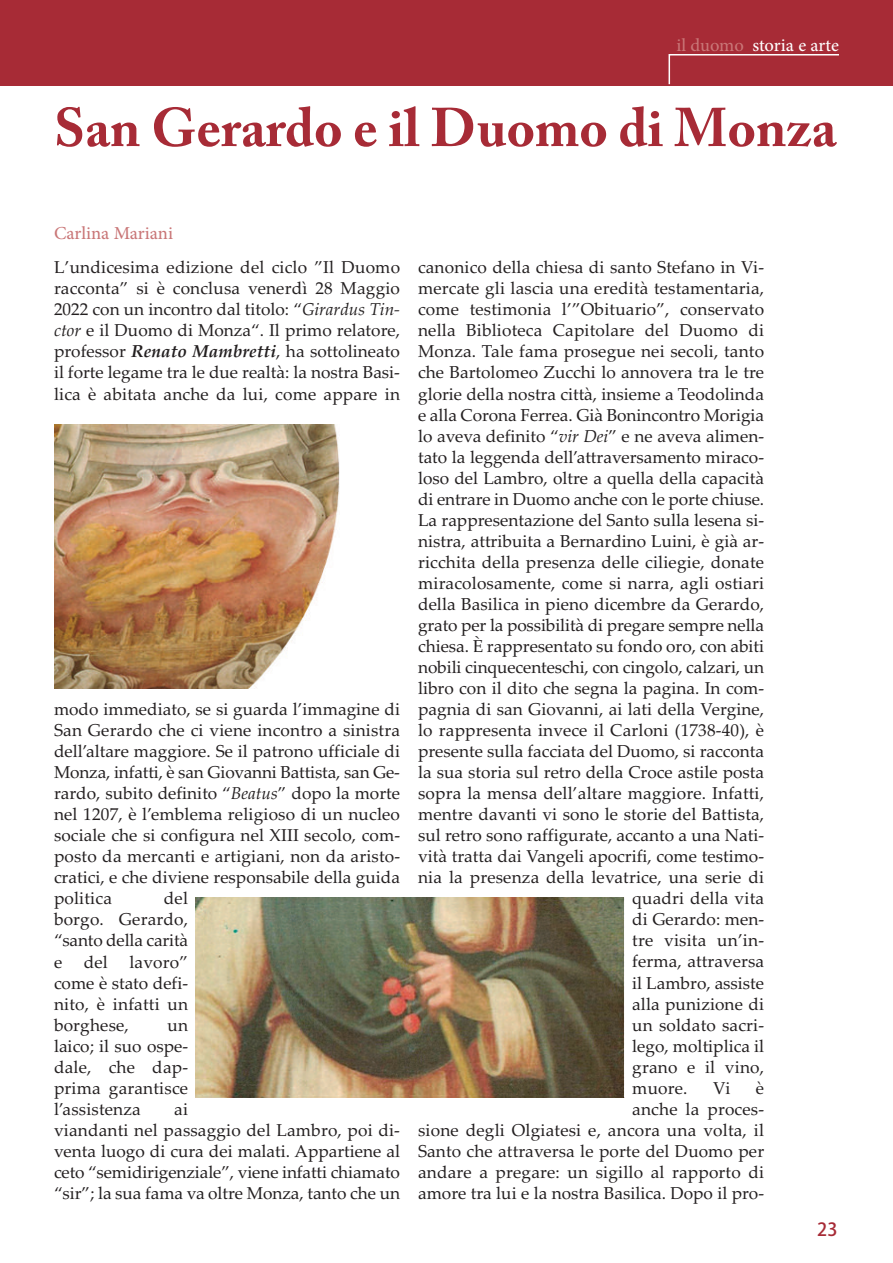
<style>
.page{position:relative;width:893px;height:1263px;background:#fff}
.page>*{position:absolute;margin:0;border:0;box-sizing:border-box;transform-origin:0 0}
.t1{font:700 54px "Adobe Caslon Pro";color:#a72b36}
.t2{font:18px "Adobe Hebrew";letter-spacing:-.005em;color:#fff}
.t3{font:18px "Adobe Hebrew";color:#c97677}
.t4{font:18px "Adobe Heiti Std";color:#a72b36}
.t5{font:17.25px/21px "Palatino Linotype";color:#231f20;text-align:justify}
.s1{color:#c97677}
.s2{font-style:italic}
.s3{font-weight:700;font-style:italic}
</style>
<div class="page">
<div style="left:0;top:0;width:893px;height:85px;background:#a72b36"></div>
<svg style="left:668px;top:54px;width:172px;height:32px"></svg>
<img style="left:54px;top:424px;width:285px;height:265px">
<img style="left:196px;top:897px;width:429px;height:201px">
<p class="t2" style="left:676px;top:39px;width:164px"><span class="s1">il duomo</span> storia e arte</p>
<h1 class="t1" style="left:54px;top:106px;width:784px">San Gerardo e il Duomo di Monza</h1>
<p class="t3" style="left:54px;top:227px;width:121px">Carlina Mariani</p>
<p class="t5" style="left:54px;top:257px;width:348px">L’undicesima edizione del ciclo ”Il Duomo racconta” si è conclusa venerdì 28 Maggio 2022 con un incontro dal titolo: “<span class="s2">Girardus Tin&shy;ctor</span> e il Duomo di Monza“. Il primo relatore, professor <span class="s3">Renato Mambretti</span>, ha sottolineato il forte legame tra le due realtà: la nostra Basi&shy;lica è abitata anche da lui, come appare in</p>
<p class="t5" style="left:54px;top:699px;width:348px">modo immediato, se si guarda l’immagine di San Gerardo che ci viene incontro a sinistra dell’altare maggiore. Se il patrono ufficiale di Monza, infatti, è san Giovanni Battista, san Ge&shy;rardo, subito definito “<span class="s2">Beatus</span>” dopo la morte nel 1207, è l’emblema religioso di un nucleo sociale che si configura nel XIII secolo, com&shy;posto da mercanti e artigiani, non da aristo&shy;cratici, e che diviene responsabile della guida politica</p>
<p class="t5" style="left:54px;top:888px;width:136px;text-indent:110px">del borgo. Gerardo, “santo della carità e del lavoro” come è stato defi&shy;nito, è infatti un borghese,</p>
<p class="t5" style="left:54px;top:1014px;width:136px;text-indent:113px">un laico; il suo ospe&shy;dale, che dap&shy;prima garantisce l’assistenza</p>
<p class="t5" style="left:54px;top:1098px;width:348px;text-align:left;text-indent:120px">ai<br>viandanti nel passaggio del Lambro, poi di&shy;venta luogo di cura dei malati. Appartiene al ceto “semidirigenziale”, viene infatti chiamato “sir”; la sua fama va oltre Monza, tanto che un</p>
<p class="t5" style="left:418px;top:257px;width:348px">canonico della chiesa di santo Stefano in Vi-</p>
<p class="t5" style="left:418px;top:278px;width:348px">mercate gli lascia una eredità testamentaria,</p>
<p class="t5" style="left:418px;top:299px;width:348px">come testimonia l’”Obituario”, conservato</p>
<p class="t5" style="left:418px;top:320px;width:348px">nella Biblioteca Capitolare del Duomo di</p>
<p class="t5" style="left:418px;top:341px;width:348px">Monza. Tale fama prosegue nei secoli, tanto</p>
<p class="t5" style="left:418px;top:362px;width:348px">che Bartolomeo Zucchi lo annovera tra le tre</p>
<p class="t5" style="left:418px;top:383px;width:348px">glorie della nostra città, insieme a Teodolinda</p>
<p class="t5" style="left:418px;top:404px;width:348px">e alla Corona Ferrea. Già Bonincontro Morigia</p>
<p class="t5" style="left:418px;top:425px;width:348px">lo aveva definito “<span class="s2">vir Dei</span>” e ne aveva alimen-</p>
<p class="t5" style="left:418px;top:446px;width:348px">tato la leggenda dell’attraversamento miraco-</p>
<p class="t5" style="left:418px;top:467px;width:348px">loso del Lambro, oltre a quella della capacità</p>
<p class="t5" style="left:418px;top:488px;width:348px">di entrare in Duomo anche con le porte chiuse.</p>
<p class="t5" style="left:418px;top:509px;width:348px">La rappresentazione del Santo sulla lesena si-</p>
<p class="t5" style="left:418px;top:530px;width:348px">nistra, attribuita a Bernardino Luini, è già ar-</p>
<p class="t5" style="left:418px;top:551px;width:348px">ricchita della presenza delle ciliegie, donate</p>
<p class="t5" style="left:418px;top:572px;width:348px">miracolosamente, come si narra, agli ostiari</p>
<p class="t5" style="left:418px;top:593px;width:348px">della Basilica in pieno dicembre da Gerardo,</p>
<p class="t5" style="left:418px;top:614px;width:348px">grato per la possibilità di pregare sempre nella</p>
<p class="t5" style="left:418px;top:635px;width:348px">chiesa. È rappresentato su fondo oro, con abiti</p>
<p class="t5" style="left:418px;top:656px;width:348px">nobili cinquecenteschi, con cingolo, calzari, un</p>
<p class="t5" style="left:418px;top:677px;width:348px">libro con il dito che segna la pagina. In com-</p>
<p class="t5" style="left:418px;top:699px;width:348px">pagnia di san Giovanni, ai lati della Vergine,</p>
<p class="t5" style="left:418px;top:720px;width:348px">lo rappresenta invece il Carloni (1738-40), è</p>
<p class="t5" style="left:418px;top:741px;width:348px">presente sulla facciata del Duomo, si racconta</p>
<p class="t5" style="left:418px;top:762px;width:348px">la sua storia sul retro della Croce astile posta</p>
<p class="t5" style="left:418px;top:783px;width:348px">sopra la mensa dell’altare maggiore. Infatti,</p>
<p class="t5" style="left:418px;top:804px;width:348px">mentre davanti vi sono le storie del Battista,</p>
<p class="t5" style="left:418px;top:825px;width:348px">sul retro sono raffigurate, accanto a una Nati-</p>
<p class="t5" style="left:418px;top:846px;width:348px">vità tratta dai Vangeli apocrifi, come testimo-</p>
<p class="t5" style="left:418px;top:867px;width:348px">nia la presenza della levatrice, una serie di</p>
<p class="t5" style="left:632px;top:888px;width:133px">quadri della vita</p>
<p class="t5" style="left:632px;top:909px;width:133px">di Gerardo: men-</p>
<p class="t5" style="left:632px;top:930px;width:133px">tre visita un’in-</p>
<p class="t5" style="left:632px;top:951px;width:133px">ferma, attraversa</p>
<p class="t5" style="left:632px;top:972px;width:133px">il Lambro, assiste</p>
<p class="t5" style="left:632px;top:993px;width:133px">alla punizione di</p>
<p class="t5" style="left:632px;top:1014px;width:133px">un soldato sacri-</p>
<p class="t5" style="left:632px;top:1035px;width:133px">lego, moltiplica il</p>
<p class="t5" style="left:632px;top:1056px;width:133px">grano e il vino,</p>
<p class="t5" style="left:632px;top:1077px;width:57px">muore.</p>
<p class="t5" style="left:713px;top:1077px;width:19px">Vi</p>
<p class="t5" style="left:418px;top:1077px;width:348px;text-align:right">è<br>anche la proces-<br>sione degli Olgiatesi e, ancora una volta, il<br>Santo che attraversa le porte del Duomo per andare a pregare: un sigillo al rapporto di amore tra lui e la nostra Basilica. Dopo il pro-</p>
<p class="t4" style="left:817px;top:1219px;width:22px">23</p>
</div>
